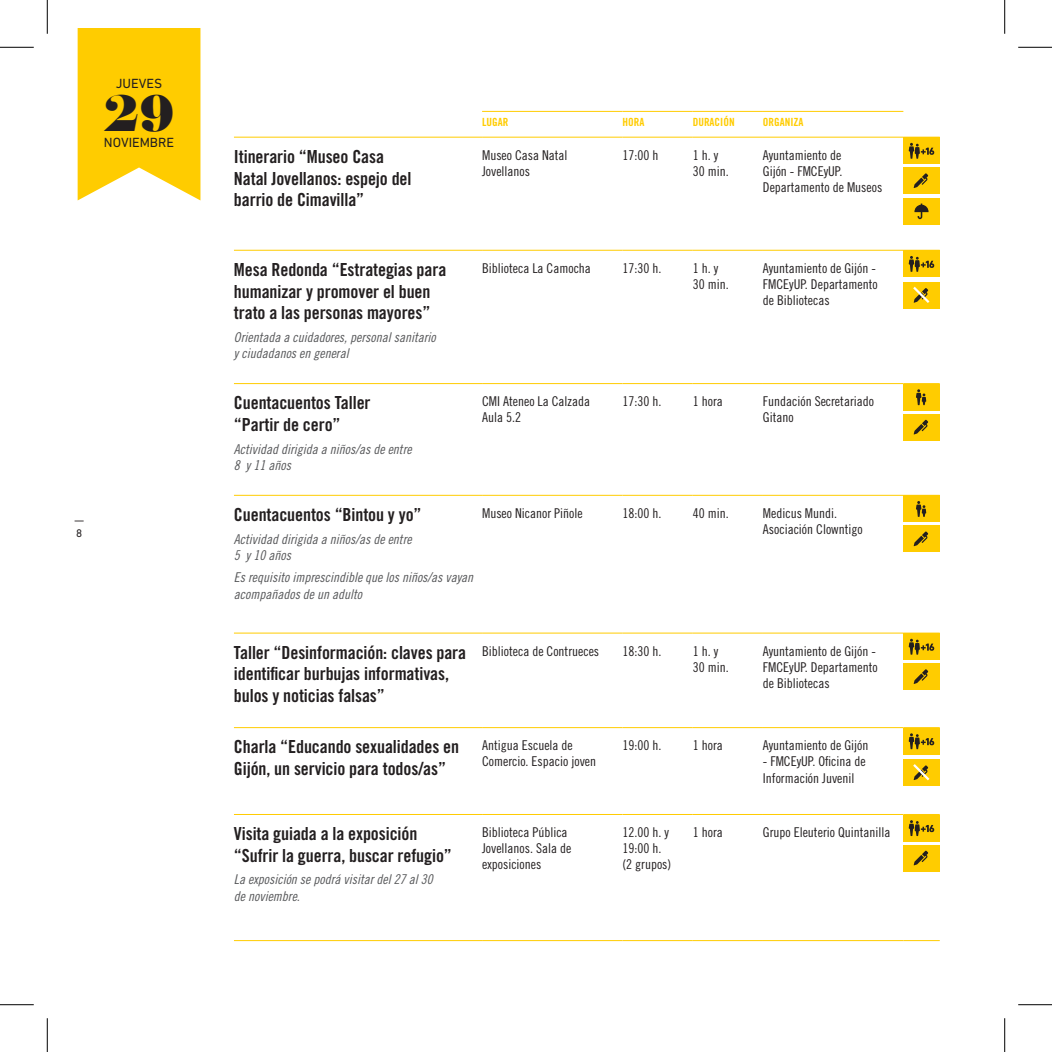
<style>
.page{position:relative;width:1052px;height:1052px;background:#fff}
.page>*{position:absolute;margin:0;border:0;box-sizing:border-box;transform-origin:0 0}
.t1{font:49.5px "Elephant";color:#231f20}
.t2{font:18px/21.6px "Trade Gothic LT Std Bd Cn 20";letter-spacing:-.005em;color:#231f20}
.t3{font:13.5px/16.2px "Trade Gothic LT Std Cn 18";color:#231f20}
.t4{font:13.5px/16.2px "Trade Gothic LT Std Cn 18 Obl";color:#57585a}
.t5{font:13.5px "DIN Next W1 G";color:#231f20}
.t6{font:11.25px "Trade Gothic LT Std Bd Cn 20";color:#fc0}
.t7{font:11.25px/13.5px "DIN Next W1 G";color:#231f20}
</style>
<div class="page">
<svg style="left:78px;top:28px;width:122px;height:172px"></svg>
<hr style="left:482px;top:111px;width:140px;height:1px;background:#fc0">
<hr style="left:622px;top:111px;width:70px;height:1px;background:#fc0">
<hr style="left:692px;top:111px;width:70px;height:1px;background:#fc0">
<hr style="left:762px;top:111px;width:141px;height:1px;background:#fc0">
<hr style="left:234px;top:137px;width:248px;height:1px;background:#fc0">
<hr style="left:482px;top:137px;width:140px;height:1px;background:#fc0">
<hr style="left:622px;top:137px;width:70px;height:1px;background:#fc0">
<hr style="left:692px;top:137px;width:70px;height:1px;background:#fc0">
<hr style="left:762px;top:137px;width:141px;height:1px;background:#fc0">
<hr style="left:234px;top:250px;width:248px;height:1px;background:#fc0">
<hr style="left:482px;top:250px;width:140px;height:1px;background:#fc0">
<hr style="left:622px;top:250px;width:70px;height:1px;background:#fc0">
<hr style="left:692px;top:250px;width:70px;height:1px;background:#fc0">
<hr style="left:762px;top:250px;width:141px;height:1px;background:#fc0">
<hr style="left:234px;top:383px;width:248px;height:1px;background:#fc0">
<hr style="left:482px;top:383px;width:140px;height:1px;background:#fc0">
<hr style="left:622px;top:383px;width:70px;height:1px;background:#fc0">
<hr style="left:692px;top:383px;width:70px;height:1px;background:#fc0">
<hr style="left:762px;top:383px;width:141px;height:1px;background:#fc0">
<hr style="left:903px;top:383px;width:36px;height:1px;background:#fc0">
<hr style="left:234px;top:495px;width:248px;height:1px;background:#fc0">
<hr style="left:482px;top:495px;width:140px;height:1px;background:#fc0">
<hr style="left:622px;top:495px;width:70px;height:1px;background:#fc0">
<hr style="left:692px;top:495px;width:70px;height:1px;background:#fc0">
<hr style="left:762px;top:495px;width:141px;height:1px;background:#fc0">
<hr style="left:234px;top:632px;width:248px;height:1px;background:#fc0">
<hr style="left:482px;top:632px;width:140px;height:1px;background:#fc0">
<hr style="left:622px;top:632px;width:70px;height:1px;background:#fc0">
<hr style="left:692px;top:632px;width:70px;height:1px;background:#fc0">
<hr style="left:762px;top:632px;width:141px;height:1px;background:#fc0">
<hr style="left:903px;top:632px;width:36px;height:1px;background:#fc0">
<hr style="left:234px;top:727px;width:248px;height:1px;background:#fc0">
<hr style="left:482px;top:727px;width:140px;height:1px;background:#fc0">
<hr style="left:622px;top:727px;width:70px;height:1px;background:#fc0">
<hr style="left:692px;top:727px;width:70px;height:1px;background:#fc0">
<hr style="left:762px;top:727px;width:141px;height:1px;background:#fc0">
<hr style="left:234px;top:813px;width:248px;height:1px;background:#fc0">
<hr style="left:482px;top:813px;width:140px;height:1px;background:#fc0">
<hr style="left:622px;top:813px;width:70px;height:1px;background:#fc0">
<hr style="left:692px;top:813px;width:70px;height:1px;background:#fc0">
<hr style="left:762px;top:813px;width:141px;height:1px;background:#fc0">
<hr style="left:234px;top:939px;width:248px;height:1px;background:#fc0">
<hr style="left:482px;top:939px;width:140px;height:1px;background:#fc0">
<hr style="left:622px;top:939px;width:70px;height:1px;background:#fc0">
<hr style="left:692px;top:939px;width:70px;height:1px;background:#fc0">
<hr style="left:762px;top:939px;width:141px;height:1px;background:#fc0">
<hr style="left:903px;top:813px;width:36px;height:1px;background:#fc0">
<hr style="left:903px;top:939px;width:36px;height:1px;background:#fc0">
<div style="left:903px;top:198px;width:36px;height:27px;background:#fc0"></div>
<svg style="left:914px;top:203px;width:14px;height:16px"></svg>
<div style="left:903px;top:167px;width:36px;height:27px;background:#fc0"></div>
<svg style="left:913px;top:173px;width:15px;height:15px"></svg>
<div style="left:903px;top:137px;width:36px;height:27px;background:#fc0"></div>
<svg style="left:908px;top:143px;width:26px;height:16px"></svg>
<div style="left:903px;top:250px;width:36px;height:27px;background:#fc0"></div>
<svg style="left:908px;top:256px;width:26px;height:16px"></svg>
<div style="left:903px;top:282px;width:36px;height:27px;background:#fc0"></div>
<svg style="left:913px;top:286px;width:17px;height:17px"></svg>
<div style="left:903px;top:413px;width:36px;height:27px;background:#fc0"></div>
<svg style="left:913px;top:419px;width:15px;height:15px"></svg>
<div style="left:903px;top:384px;width:36px;height:26px;background:#fc0"></div>
<svg style="left:916px;top:389px;width:10px;height:16px"></svg>
<div style="left:903px;top:525px;width:36px;height:27px;background:#fc0"></div>
<svg style="left:913px;top:531px;width:15px;height:15px"></svg>
<div style="left:903px;top:495px;width:36px;height:27px;background:#fc0"></div>
<svg style="left:916px;top:501px;width:10px;height:16px"></svg>
<div style="left:903px;top:663px;width:36px;height:26px;background:#fc0"></div>
<svg style="left:913px;top:669px;width:15px;height:15px"></svg>
<div style="left:903px;top:633px;width:36px;height:27px;background:#fc0"></div>
<svg style="left:908px;top:638px;width:26px;height:16px"></svg>
<div style="left:903px;top:727px;width:36px;height:27px;background:#fc0"></div>
<svg style="left:908px;top:733px;width:26px;height:16px"></svg>
<div style="left:903px;top:759px;width:36px;height:27px;background:#fc0"></div>
<svg style="left:913px;top:764px;width:17px;height:17px"></svg>
<div style="left:903px;top:844px;width:36px;height:27px;background:#fc0"></div>
<svg style="left:913px;top:850px;width:15px;height:15px"></svg>
<div style="left:903px;top:814px;width:36px;height:27px;background:#fc0"></div>
<svg style="left:908px;top:820px;width:26px;height:15px"></svg>
<hr style="left:0;top:47px;width:34px;height:1px;background:#000">
<hr style="left:1017px;top:47px;width:34px;height:1px;background:#000">
<hr style="left:0;top:1004px;width:34px;height:1px;background:#000">
<hr style="left:1017px;top:1004px;width:34px;height:1px;background:#000">
<hr style="left:47px;top:0;width:1px;height:34px;background:#000">
<hr style="left:47px;top:1017px;width:1px;height:34px;background:#000">
<hr style="left:1004px;top:0;width:1px;height:34px;background:#000">
<hr style="left:1004px;top:1017px;width:1px;height:34px;background:#000">
<p class="t5" style="left:116px;top:75px;width:48px">JUEVES</p>
<h1 class="t1" style="left:103px;top:82px;width:73px">29</h1>
<p class="t5" style="left:104px;top:134px;width:72px">NOVIEMBRE</p>
<p class="t7" style="left:74px;top:513px;width:11px">—<br>8</p>
<p class="t6" style="left:482px;top:115px;width:28px">LUGAR</p>
<p class="t6" style="left:622px;top:115px;width:23px">HORA</p>
<p class="t6" style="left:692px;top:115px;width:43px">DURACIÓN</p>
<p class="t6" style="left:762px;top:115px;width:42px">ORGANIZA</p>
<h2 class="t2" style="left:234px;top:145px;width:179px">Itinerario “Museo Casa<br>Natal Jovellanos: espejo del barrio de Cimavilla”</h2>
<p class="t3" style="left:482px;top:147px;width:87px">Museo Casa Natal<br>Jovellanos</p>
<p class="t3" style="left:622px;top:147px;width:37px">17:00 h</p>
<p class="t3" style="left:692px;top:147px;width:37px">1 h. y<br>30 min.</p>
<p class="t3" style="left:762px;top:147px;width:121px">Ayuntamiento de<br>Gijón - FMCEyUP.<br>Departamento de Museos</p>
<h2 class="t2" style="left:234px;top:258px;width:214px">Mesa Redonda “Estrategias para humanizar y promover el buen trato a las personas mayores”</h2>
<p class="t4" style="left:234px;top:329px;width:203px">Orientada a cuidadores, personal sanitario y ciudadanos en general</p>
<h2 class="t2" style="left:234px;top:392px;width:138px">Cuentacuentos Taller “Partir de cero”</h2>
<p class="t4" style="left:234px;top:441px;width:179px">Actividad dirigida a niños/as de entre<br>8 y 11 años</p>
<p class="t3" style="left:482px;top:260px;width:110px">Biblioteca La Camocha</p>
<p class="t3" style="left:622px;top:260px;width:40px">17:30 h.</p>
<p class="t3" style="left:692px;top:260px;width:37px">1 h. y<br>30 min.</p>
<p class="t3" style="left:762px;top:260px;width:116px">Ayuntamiento de Gijón -<br>FMCEyUP. Departamento de Bibliotecas</p>
<p class="t3" style="left:482px;top:393px;width:109px">CMI Ateneo La Calzada<br>Aula 5.2</p>
<p class="t3" style="left:622px;top:393px;width:40px">17:30 h.</p>
<p class="t3" style="left:692px;top:393px;width:31px">1 hora</p>
<p class="t3" style="left:762px;top:393px;width:112px">Fundación Secretariado<br>Gitano</p>
<h2 class="t2" style="left:234px;top:503px;width:189px">Cuentacuentos “Bintou y yo”</h2>
<p class="t4" style="left:234px;top:531px;width:179px">Actividad dirigida a niños/as de entre<br>5 y 10 años</p>
<p class="t4" style="left:234px;top:569px;width:241px">Es requisito imprescindible que los niños/as vayan acompañados de un adulto</p>
<p class="t3" style="left:482px;top:504px;width:102px">Museo Nicanor Piñole</p>
<p class="t3" style="left:622px;top:504px;width:40px">18:00 h.</p>
<p class="t3" style="left:692px;top:504px;width:37px">40 min.</p>
<p class="t3" style="left:762px;top:504px;width:101px">Medicus Mundi.<br>Asociación Clowntigo</p>
<h2 class="t2" style="left:234px;top:641px;width:234px">Taller “Desinformación: claves para identificar burbujas informativas, bulos y noticias falsas”</h2>
<p class="t3" style="left:482px;top:642px;width:118px">Biblioteca de Contrueces</p>
<p class="t3" style="left:622px;top:642px;width:40px">18:30 h.</p>
<p class="t3" style="left:692px;top:642px;width:37px">1 h. y<br>30 min.</p>
<p class="t3" style="left:762px;top:642px;width:116px">Ayuntamiento de Gijón -<br>FMCEyUP. Departamento de Bibliotecas</p>
<h2 class="t2" style="left:234px;top:735px;width:227px">Charla “Educando sexualidades en<br>Gijón, un servicio para todos/as”</h2>
<p class="t3" style="left:482px;top:737px;width:115px">Antigua Escuela de<br>Comercio. Espacio joven</p>
<p class="t3" style="left:622px;top:737px;width:40px">19:00 h.</p>
<p class="t3" style="left:692px;top:737px;width:31px">1 hora</p>
<p class="t3" style="left:762px;top:737px;width:107px">Ayuntamiento de Gijón</p>
<p class="t3" style="left:762px;top:753px;width:104px">- FMCEyUP. Oficina de<br>Información Juvenil</p>
<h2 class="t2" style="left:234px;top:822px;width:219px">Visita guiada a la exposición “Sufrir la guerra, buscar refugio”</h2>
<p class="t4" style="left:234px;top:871px;width:200px">La exposición se podrá visitar del 27 al 30 de noviembre.</p>
<p class="t3" style="left:482px;top:823px;width:91px">Biblioteca Pública<br>Jovellanos. Sala de exposiciones</p>
<p class="t3" style="left:622px;top:823px;width:50px">12.00 h. y<br>19:00 h. (2 grupos)</p>
<p class="t3" style="left:692px;top:823px;width:31px">1 hora</p>
<p class="t3" style="left:762px;top:823px;width:129px">Grupo Eleuterio Quintanilla</p>
</div>
